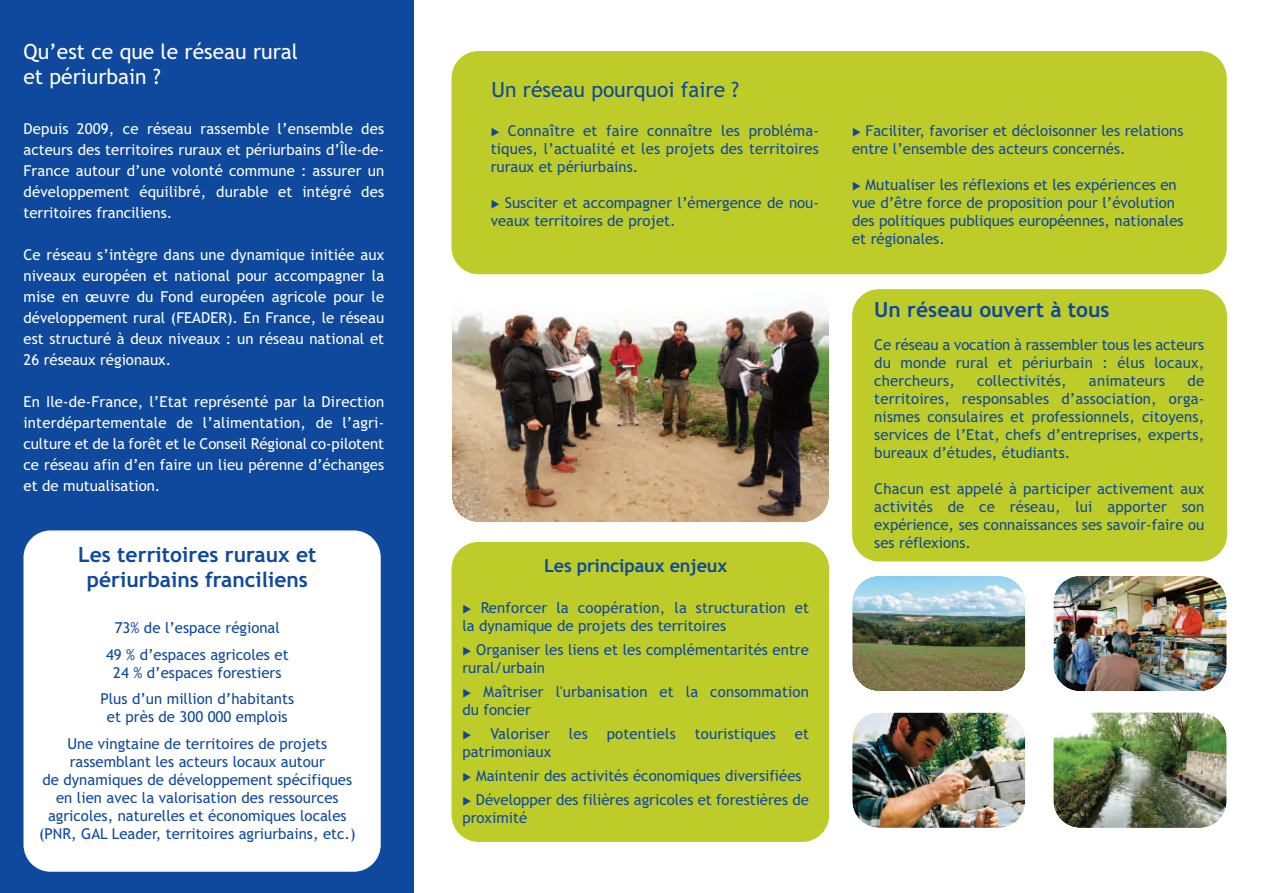
<style>
.page{position:relative;width:1263px;height:893px;background:#fff}
.page>*{position:absolute;margin:0;border:0;box-sizing:border-box;transform-origin:0 0}
.t1{font:700 21px/25.2px "Trebuchet MS";color:#0f499d;text-align:center}
.t2{font:21px/25.2px "Trebuchet MS";color:#fff}
.t3{font:21px "Trebuchet MS";color:#0f499d}
.t4{font:700 18px "Trebuchet MS";letter-spacing:-.01em;color:#0f499d}
.t5{font:15px/18px "Trebuchet MS";color:#0f499d}
.t6{font:15px/21px "Trebuchet MS";color:#fff;text-align:justify}
</style>
<div class="page">
<div style="left:0;top:0;width:414px;height:892px;background:#0f499d"></div>
<div style="left:852px;top:289px;width:375px;height:272px;background:#becc2a;border-radius:27px"></div>
<div style="left:452px;top:51px;width:775px;height:223px;background:#becc2a;border-radius:27px"></div>
<div style="left:452px;top:542px;width:377px;height:300px;background:#becc2a;border-radius:27px"></div>
<div style="left:24px;top:530px;width:357px;height:342px;background:#fff;border-radius:27px"></div>
<img style="left:452px;top:289px;width:377px;height:233px;border-radius:27px">
<img style="left:853px;top:576px;width:173px;height:115px;border-radius:27px">
<img style="left:1053px;top:576px;width:174px;height:115px;border-radius:27px">
<img style="left:852px;top:712px;width:173px;height:116px;border-radius:27px">
<img style="left:1053px;top:712px;width:174px;height:116px;border-radius:27px">
<h1 class="t2" style="left:24px;top:39px;width:276px">Qu’est ce que le réseau rural et périurbain ?</h1>
<p class="t6" style="left:24px;top:118px;width:362px">Depuis 2009, ce réseau rassemble l’ensemble des acteurs des territoires ruraux et périurbains d’Île-de-France autour d’une volonté commune : assurer un développement équilibré, durable et intégré des territoires franciliens.</p>
<p class="t6" style="left:24px;top:244px;width:362px">Ce réseau s’intègre dans une dynamique initiée aux niveaux européen et national pour accompagner la mise en œuvre du Fond européen agricole pour le développement rural (FEADER). En France, le réseau est structuré à deux niveaux : un réseau national et 26 réseaux régionaux.</p>
<p class="t6" style="left:24px;top:391px;width:362px">En Ile-de-France, l’Etat représenté par la Direction interdépartementale de l’alimentation, de l’agri&shy;culture et de la forêt et le Conseil Régional co-pilotent ce réseau afin d’en faire un lieu pérenne d’échanges et de mutualisation.</p>
<h1 class="t1" style="left:78px;top:542px;width:240px">Les territoires ruraux et périurbains franciliens</h1>
<p class="t5" style="left:106px;top:615px;width:184px;line-height:26.5px;text-align:center">73% de l’espace régional<br>49 % d’espaces agricoles et</p>
<p class="t5" style="left:101px;top:659px;width:195px;line-height:26.5px;text-align:center">24 % d’espaces forestiers<br>Plus d’un million d’habitants</p>
<p class="t5" style="left:67px;top:704px;width:261px;line-height:26.5px;text-align:center">et près de 300 000 emplois<br>Une vingtaine de territoires de projets</p>
<p class="t5" style="left:39px;top:753px;width:318px;text-align:center">rassemblant les acteurs locaux autour<br>de dynamiques de développement spécifiques en lien avec la valorisation des ressources agricoles, naturelles et économiques locales (PNR, GAL Leader, territoires agriurbains, etc.)</p>
<h1 class="t3" style="left:491px;top:77px;width:249px">Un réseau pourquoi faire ?</h1>
<p class="t5" style="left:491px;top:121px;width:330px;text-align:justify;text-indent:17px">Connaître et faire connaître les probléma&shy;tiques, l’actualité et les projets des territoires ruraux et périurbains.</p>
<p class="t5" style="left:491px;top:193px;width:330px;text-indent:14px">Susciter et accompagner l’émergence de nou&shy;veaux territoires de projet.</p>
<p class="t4" style="left:544px;top:556px;width:185px">Les principaux enjeux</p>
<p class="t5" style="left:462px;top:599px;width:348px;text-indent:18px">Renforcer la coopération, la structuration et la dynamique de projets des territoires</p>
<p class="t5" style="left:462px;top:641px;width:348px;text-indent:14px">Organiser les liens et les complémentarités entre rural/urbain</p>
<p class="t5" style="left:462px;top:683px;width:348px;text-indent:21px">Maîtriser l'urbanisation et la consommation du foncier</p>
<p class="t5" style="left:490px;top:725px;width:61px">Valoriser</p>
<p class="t5" style="left:569px;top:725px;width:20px">les</p>
<p class="t5" style="left:607px;top:725px;width:70px">potentiels</p>
<p class="t5" style="left:695px;top:725px;width:83px">touristiques</p>
<p class="t5" style="left:795px;top:725px;width:16px">et</p>
<p class="t5" style="left:476px;top:740px;width:335px;line-height:24px;text-indent:-13px">patrimoniaux<br>Maintenir des activités économiques diversifiées<br>Développer des filières agricoles et forestières de</p>
<p class="t5" style="left:462px;top:809px;width:66px">proximité</p>
<p class="t5" style="left:852px;top:121px;width:333px;text-indent:13px">Faciliter, favoriser et décloisonner les relations entre l’ensemble des acteurs concernés.</p>
<p class="t5" style="left:852px;top:175px;width:333px;text-indent:13px">Mutualiser les réflexions et les expériences en vue d’être force de proposition pour l’évolution des politiques publiques européennes, nationales et régionales.</p>
<h1 class="t1" style="left:874px;top:297px;width:237px">Un réseau ouvert à tous</h1>
<p class="t5" style="left:874px;top:335px;width:331px;text-align:justify">Ce réseau a vocation à rassembler tous les acteurs du monde rural et périurbain : élus locaux, chercheurs,</p>
<p class="t5" style="left:977px;top:371px;width:91px">collectivités,</p>
<p class="t5" style="left:1089px;top:371px;width:78px">animateurs</p>
<p class="t5" style="left:874px;top:371px;width:331px;text-align:justify;text-indent:313px">de territoires, responsables d’association, orga&shy;nismes consulaires et professionnels, citoyens, services de l’Etat, chefs d’entreprises, experts, bureaux d’études, étudiants.</p>
<p class="t5" style="left:874px;top:479px;width:331px;text-align:justify">Chacun est appelé à participer activement aux activités de ce réseau, lui apporter son expérience, ses connaissances ses savoir-faire ou ses réflexions.</p>
</div>
